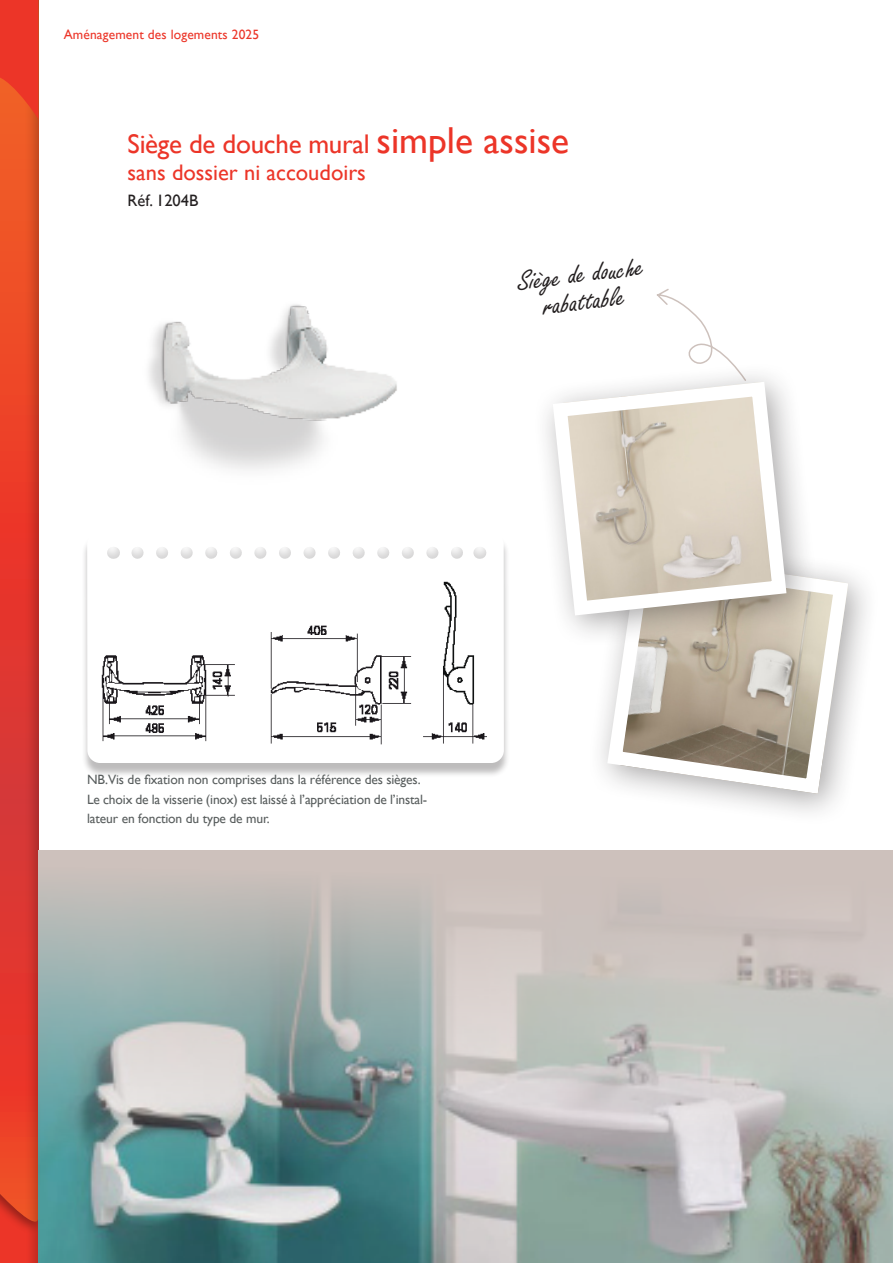
<style>
.page{position:relative;width:893px;height:1263px;background:#fff}
.page>*{position:absolute;margin:0;border:0;box-sizing:border-box;transform-origin:0 0}
.t1{font:30px/27px "Freestyle Script";color:#231f20;text-align:center;scale:1.05 1}
.t2{font:27px "Gill Sans";letter-spacing:-.01em;color:#ec3528}
.t3{font:22.5px "Gill Sans";color:#ec3528}
.t4{font:16.5px "Gill Sans";color:#231f20}
.t5{font:13.5px/19.5px "Gill Sans";letter-spacing:-.01em;color:#595e5e}
.t6{font:13.5px "Gill Sans";letter-spacing:.01em;color:#ec3528}
.s1{font-size:37.5px}
</style>
<div class="page">
<div style="left:0;top:0;width:42px;height:1263px;background:#231f20;opacity:.3"></div>
<svg style="left:1px;top:0;width:37px;height:119px;background:#ec3d27"></svg>
<div style="left:0;top:1177px;width:38px;height:86px;background:#231f20;opacity:.6"></div>
<hr style="left:0;top:0;width:1px;height:1263px;background:#fff">
<hr style="left:0;top:320px;width:1px;height:427px;background:#231f20;opacity:.4">
<img style="left:148px;top:304px;width:249px;height:166px">
<div style="left:81px;top:534px;width:429px;height:243px;background:#231f20;opacity:.3"></div>
<div style="left:87px;top:531px;width:417px;height:232px;background:#fff;border-radius:13px"></div>
<div style="left:105px;top:546px;width:381px;height:15px;background:#231f20;opacity:.2"></div>
<img style="left:101px;top:581px;width:386px;height:164px">
<div style="left:587px;top:532px;width:293px;height:294px;background:#231f20;opacity:.4"></div>
<img style="left:620px;top:555px;width:228px;height:239px">
<div style="left:608px;top:554px;width:239px;height:239px;border:14px solid #fff;border-radius:29px"></div>
<svg style="left:656px;top:289px;width:75px;height:72px"></svg>
<div style="left:532px;top:361px;width:287px;height:287px;background:#231f20;opacity:.4"></div>
<img style="left:563px;top:382px;width:222px;height:230px">
<div style="left:553px;top:382px;width:233px;height:233px;border:14px solid #fff;border-radius:21px"></div>
<img style="left:38px;top:850px;width:855px;height:413px">
<p class="t6" style="left:64px;top:27px;width:197px">Aménagement des logements 2025</p>
<h2 class="t2" style="left:128px;top:129px;width:443px">Siège de douche mural <span class="s1">simple assise</span></h2>
<h3 class="t3" style="left:128px;top:160px;width:240px">sans dossier ni accoudoirs</h3>
<p class="t4" style="left:128px;top:191px;width:72px">Réf. 1204B</p>
<h1 class="t1" style="left:516px;top:270px;width:123px;rotate:-7deg">Siège de douche rabattable</h1>
<p class="t5" style="left:87px;top:770px;width:342px">NB.Vis de fixation non comprises dans la référence des sièges.<br>Le choix de la visserie (inox) est laissé à l’appréciation de l’instal&shy;lateur en fonction du type de mur.</p>
</div>
